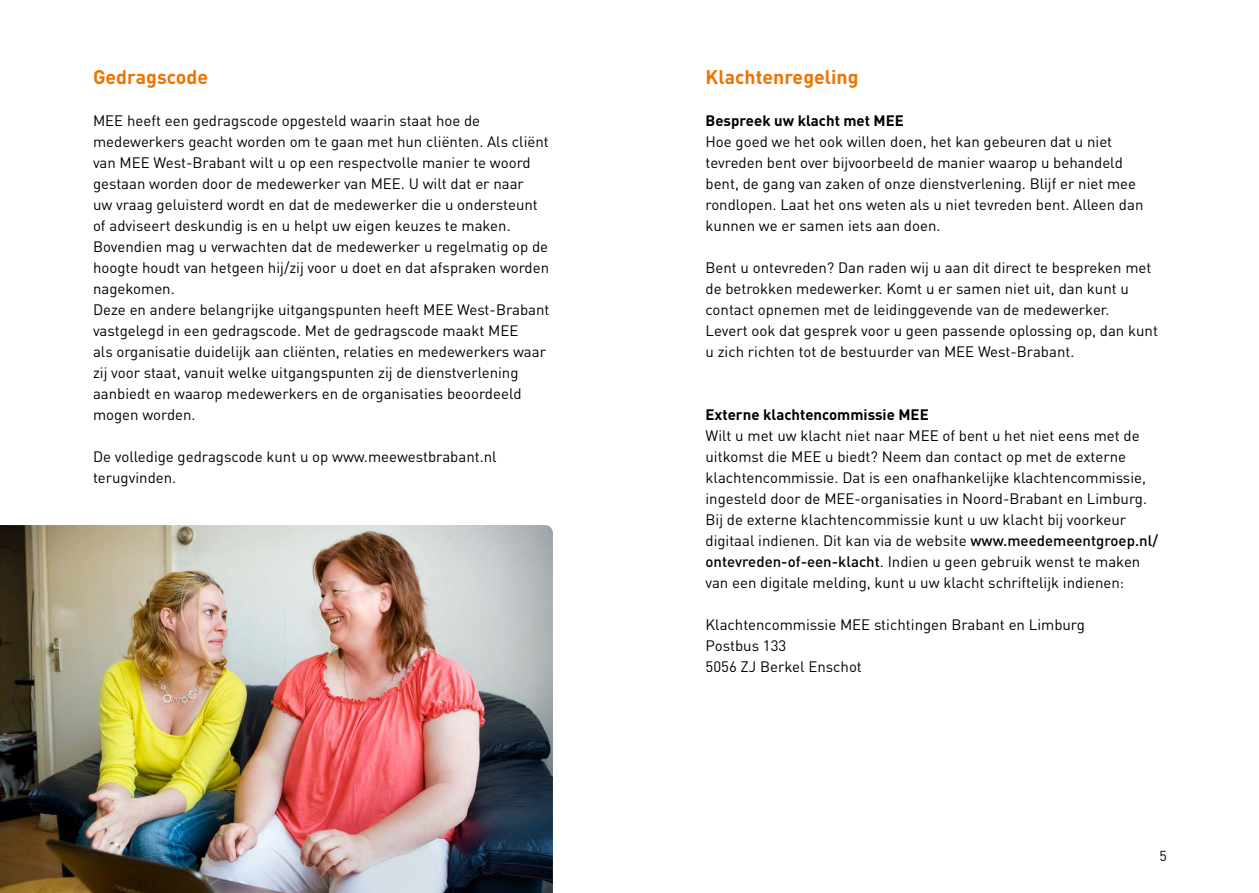
<style>
.page{position:relative;width:1259px;height:893px;background:#fff}
.page>*{position:absolute;margin:0;border:0;box-sizing:border-box;transform-origin:0 0}
.t1{font:700 19.5px "DIN Pro";color:#ee7402}
.t2{font:15px/21px "DIN Pro";color:#000}
.t3{font:700 15px "DIN Pro";color:#000}
.t4{font:14.25px "DIN Pro";color:#000}
.s1{font-weight:500}
</style>
<div class="page">
<img style="left:0;top:525px;width:553px;height:368px">
<h1 class="t1" style="left:93px;top:64px;width:116px">Gedragscode</h1>
<p class="t2" style="left:93px;top:109px;width:458px">MEE heeft een gedragscode opgesteld waarin staat hoe de medewerkers geacht worden om te gaan met hun cliënten. Als cliënt van MEE West-Brabant wilt u op een respectvolle manier te woord gestaan worden door de medewerker van MEE. U wilt dat er naar<br>uw vraag geluisterd wordt en dat de medewerker die u ondersteunt of adviseert deskundig is en u helpt uw eigen keuzes te maken.<br>Bovendien mag u verwachten dat de medewerker u regelmatig op de hoogte houdt van hetgeen hij/zij voor u doet en dat afspraken worden nagekomen.<br>Deze en andere belangrijke uitgangspunten heeft MEE West-Brabant vastgelegd in een gedragscode. Met de gedragscode maakt MEE<br>als organisatie duidelijk aan cliënten, relaties en medewerkers waar zij voor staat, vanuit welke uitgangspunten zij de dienstverlening aanbiedt en waarop medewerkers en de organisaties beoordeeld mogen worden.</p>
<p class="t2" style="left:93px;top:445px;width:405px">De volledige gedragscode kunt u op www.meewestbrabant.nl terugvinden.</p>
<h1 class="t1" style="left:705px;top:64px;width:154px">Klachtenregeling</h1>
<p class="t3" style="left:705px;top:110px;width:200px">Bespreek uw klacht met MEE</p>
<p class="t2" style="left:705px;top:130px;width:439px">Hoe goed we het ook willen doen, het kan gebeuren dat u niet tevreden bent over bijvoorbeeld de manier waarop u behandeld bent, de gang van zaken of onze dienstverlening. Blijf er niet mee rondlopen. Laat het ons weten als u niet tevreden bent. Alleen dan kunnen we er samen iets aan doen.</p>
<p class="t2" style="left:705px;top:256px;width:454px">Bent u ontevreden? Dan raden wij u aan dit direct te bespreken met de betrokken medewerker. Komt u er samen niet uit, dan kunt u contact opnemen met de leidinggevende van de medewerker.<br>Levert ook dat gesprek voor u geen passende oplossing op, dan kunt u zich richten tot de bestuurder van MEE West-Brabant.</p>
<p class="t3" style="left:705px;top:404px;width:225px">Externe klachtencommissie MEE</p>
<p class="t2" style="left:705px;top:424px;width:454px">Wilt u met uw klacht niet naar MEE of bent u het niet eens met de uitkomst die MEE u biedt? Neem dan contact op met de externe klachtencommissie. Dat is een onafhankelijke klachtencommissie, ingesteld door de MEE-organisaties in Noord-Brabant en Limburg.<br>Bij de externe klachtencommissie kunt u uw klacht bij voorkeur digitaal indienen. Dit kan via de website <span class="s1">www.meedemeentgroep.nl/ ontevreden-of-een-klacht</span>. Indien u geen gebruik wenst te maken van een digitale melding, kunt u uw klacht schriftelijk indienen:</p>
<p class="t2" style="left:705px;top:613px;width:381px">Klachtencommissie MEE stichtingen Brabant en Limburg<br>Postbus 133<br>5056 ZJ Berkel Enschot</p>
<p class="t4" style="left:1159px;top:846px;width:9px">5</p>
</div>
